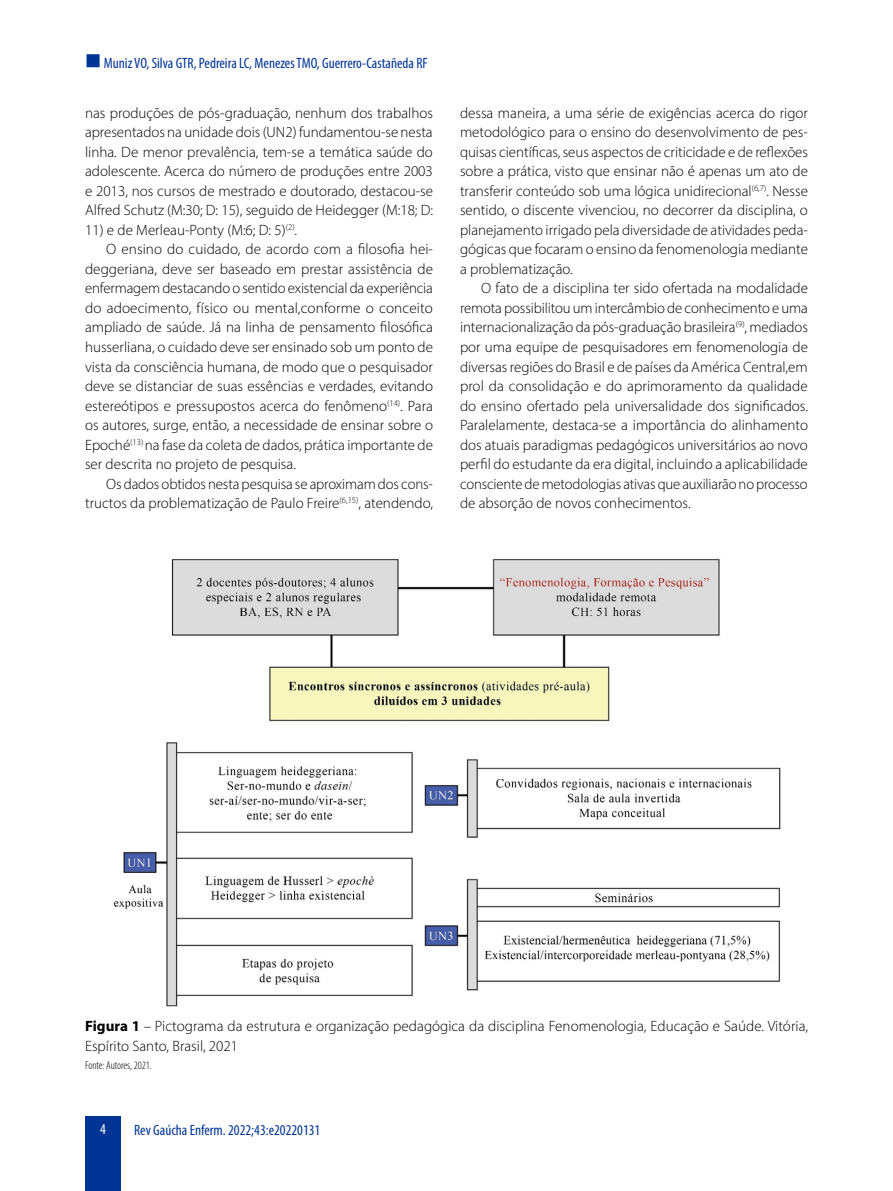
<style>
.page{position:relative;width:893px;height:1191px;background:#fff}
.page>*{position:absolute;margin:0;border:0;box-sizing:border-box;transform-origin:0 0}
.t1{font:300 15px/19.5px "Myriad Pro";color:#000;text-align:justify}
.t2{font:condensed 15px "Myriad Pro";color:#003595}
.t3{font:condensed 15px "Myriad Pro";color:#fff}
.t4{font:300 condensed 11.25px "Myriad Pro";color:#000}
.s1{font-weight:700}
</style>
<div class="page">
<div style="left:85px;top:1116px;width:36px;height:75px;background:#003595"></div>
<img style="left:113px;top:559px;width:668px;height:448px">
<p class="t2" style="left:104px;top:54px;width:325px">Muniz VO, Silva GTR, Pedreira LC, Menezes TMO, Guerrero-Castañeda RF</p>
<p class="t1" style="left:85px;top:103px;width:349px">nas produções de pós-graduação, nenhum dos trabalhos apresentados na unidade dois (UN2) fundamentou-se nesta linha. De menor prevalência, tem-se a temática saúde do adolescente. Acerca do número de produções entre 2003 e 2013, nos cursos de mestrado e doutorado, destacou-se Alfred Schutz (M:30; D: 15), seguido de Heidegger (M:18; D:</p>
<p class="t1" style="left:85px;top:220px;width:214px">11) e de Merleau-Ponty (M:6; D: 5)<sup>(2)</sup>.</p>
<p class="t1" style="left:106px;top:239px;width:328px">O ensino do cuidado, de acordo com a filosofia hei-</p>
<p class="t1" style="left:85px;top:259px;width:350px">deggeriana, deve ser baseado em prestar assistência de</p>
<p class="t1" style="left:85px;top:278px;width:349px">enfermagem destacando o sentido existencial da experiência</p>
<p class="t1" style="left:85px;top:298px;width:349px">do adoecimento, físico ou mental,conforme o conceito</p>
<p class="t1" style="left:85px;top:317px;width:349px">ampliado de saúde. Já na linha de pensamento filosófica</p>
<p class="t1" style="left:85px;top:337px;width:349px">husserliana, o cuidado deve ser ensinado sob um ponto de</p>
<p class="t1" style="left:85px;top:356px;width:349px">vista da consciência humana, de modo que o pesquisador</p>
<p class="t1" style="left:85px;top:376px;width:349px">deve se distanciar de suas essências e verdades, evitando</p>
<p class="t1" style="left:85px;top:396px;width:349px">estereótipos e pressupostos acerca do fenômeno<sup>(14)</sup>. Para</p>
<p class="t1" style="left:85px;top:415px;width:349px">os autores, surge, então, a necessidade de ensinar sobre o</p>
<p class="t1" style="left:85px;top:435px;width:350px">Epoché<sup>(13)</sup> na fase da coleta de dados, prática importante de</p>
<p class="t1" style="left:85px;top:454px;width:212px">ser descrita no projeto de pesquisa.</p>
<p class="t1" style="left:106px;top:474px;width:328px">Os dados obtidos nesta pesquisa se aproximam dos cons-</p>
<p class="t1" style="left:85px;top:493px;width:349px">tructos da problematização de Paulo Freire<sup>(6,15)</sup>, atendendo,</p>
<p class="t1" style="left:460px;top:103px;width:350px">dessa maneira, a uma série de exigências acerca do rigor metodológico para o ensino do desenvolvimento de pes&shy;quisas científicas, seus aspectos de criticidade e de reflexões sobre a prática, visto que ensinar não é apenas um ato de transferir conteúdo sob uma lógica unidirecional<sup>(6,7)</sup>. Nesse sentido, o discente vivenciou, no decorrer da disciplina, o planejamento irrigado pela diversidade de atividades peda&shy;gógicas que focaram o ensino da fenomenologia mediante a problematização.</p>
<p class="t1" style="left:460px;top:278px;width:350px;text-indent:21px">O fato de a disciplina ter sido ofertada na modalidade remota possibilitou um intercâmbio de conhecimento e uma internacionalização da pós-graduação brasileira<sup>(9)</sup>, mediados por uma equipe de pesquisadores em fenomenologia de diversas regiões do Brasil e de países da América Central,em prol da consolidação e do aprimoramento da qualidade do ensino ofertado pela universalidade dos significados.<br>Paralelamente, destaca-se a importância do alinhamento dos atuais paradigmas pedagógicos universitários ao novo perfil do estudante da era digital, incluindo a aplicabilidade consciente de metodologias ativas que auxiliarão no processo de absorção de novos conhecimentos.</p>
<p class="t1" style="left:85px;top:1016px;width:725px"><span class="s1">Figura 1</span> – Pictograma da estrutura e organização pedagógica da disciplina Fenomenologia, Educação e Saúde. Vitória,<br>Espírito Santo, Brasil, 2021</p>
<p class="t4" style="left:85px;top:1058px;width:68px">Fonte: Autores, 2021.</p>
<p class="t3" style="left:100px;top:1120px;width:7px">4</p>
<p class="t2" style="left:134px;top:1121px;width:188px">Rev Gaúcha Enferm. 2022;43:e20220131</p>
</div>
